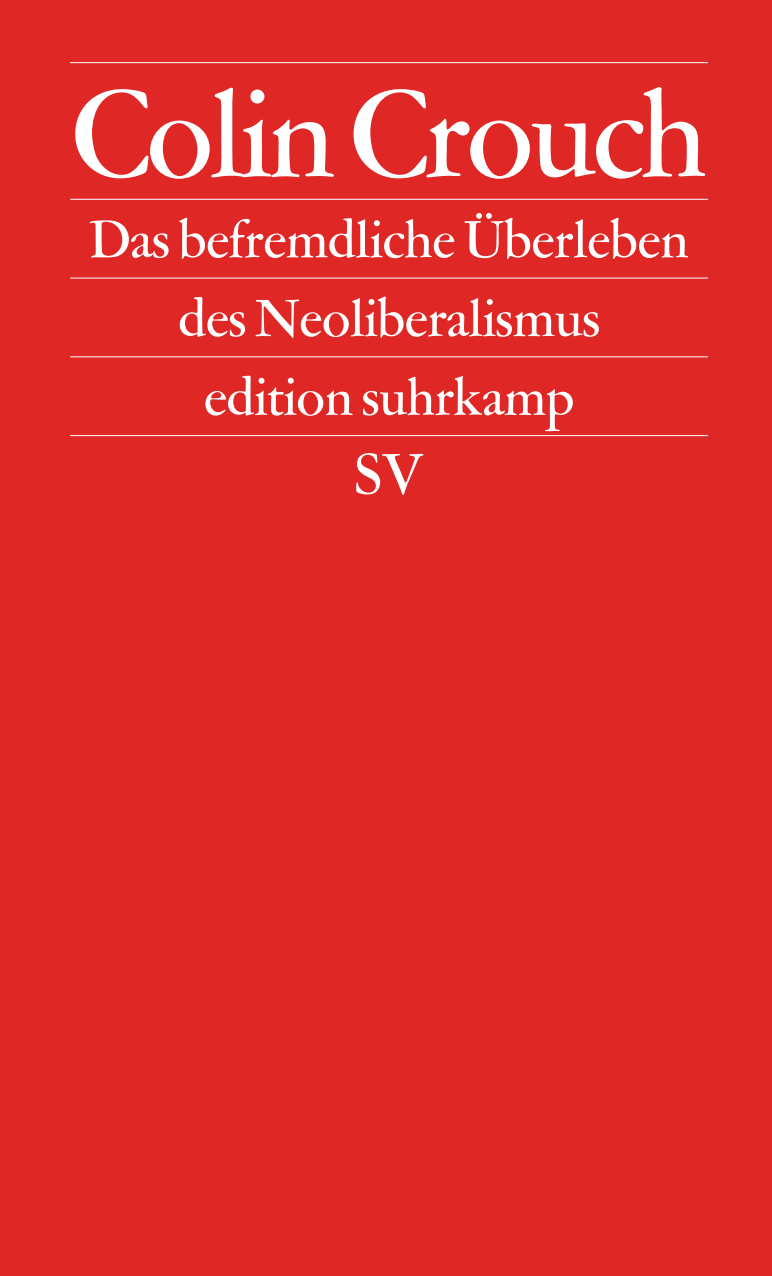
<style>
.page{position:relative;width:772px;height:1276px;background:#df2725}
.page>*{position:absolute;margin:0;border:0;box-sizing:border-box;transform-origin:0 0}
.t1{font:500 137.25px "Garamont Amst SH";letter-spacing:-.02em;color:#fff}
.t2{font:500 64.12px "Garamont Amst SH";color:#fff}
.t3{font:500 58.5px/78.8px "Garamont Amst SH";color:#fff;text-align:center}
</style>
<div class="page">
<hr style="left:70px;top:199px;width:638px;height:1px;background:#fff">
<hr style="left:70px;top:277px;width:638px;height:1px;background:#fff">
<hr style="left:70px;top:356px;width:638px;height:1px;background:#fff">
<hr style="left:70px;top:435px;width:638px;height:1px;background:#fff">
<hr style="left:70px;top:62px;width:638px;height:1px;background:#fff">
<h1 class="t1" style="left:72px;top:68px;width:636px">Colin Crouch</h1>
<p class="t3" style="left:90px;top:203px;width:600px">Das befremdliche Überleben des Neoliberalismus<br>edition suhrkamp</p>
<p class="t2" style="left:355px;top:443px;width:70px">SV</p>
</div>
